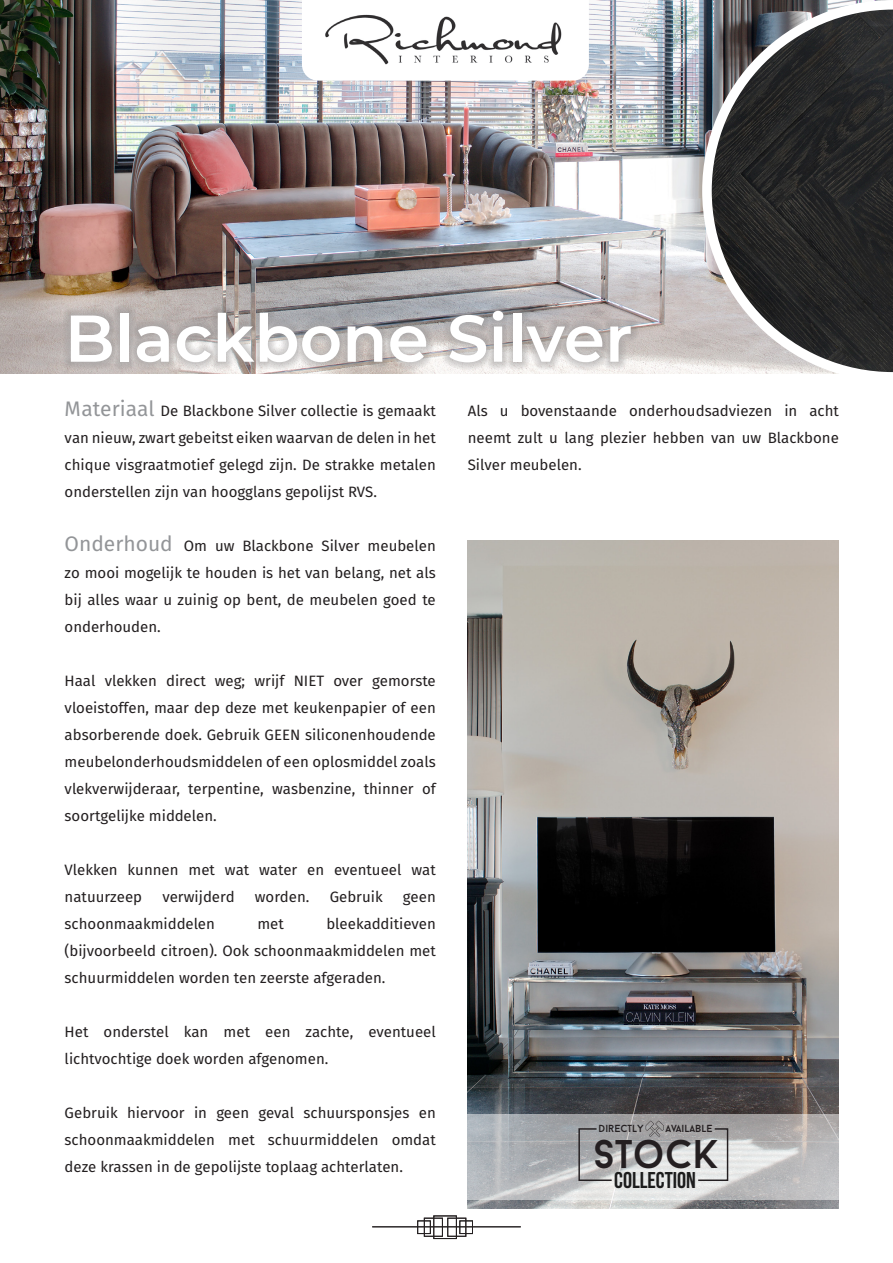
<style>
.page{position:relative;width:893px;height:1263px;background:#fff}
.page>*{position:absolute;margin:0;border:0;box-sizing:border-box;transform-origin:0 0}
.t1{font:600 66px "Montserrat";color:#fff}
.t2{font:39.9px "Baron Neue";color:#241f21}
.t3{font:22.8px "Bebas Neue";color:#1c1c1c}
.t4{font:15px/27px "Fira Sans";color:#231f20;text-align:justify}
.t5{font:10.2px "Baron Neue";color:#241f21}
.s1{font-size:21px;color:#939598}
</style>
<div class="page">
<img style="left:0;top:0;width:702px;height:373px">
<svg style="left:302px;top:0;width:287px;height:81px"></svg>
<img style="left:315px;top:14px;width:258px;height:54px">
<svg style="left:702px;top:0;width:191px;height:374px;background:#4c4b4c"></svg>
<div style="left:57px;top:298px;width:587px;height:78px;background:#fff;opacity:.75"></div>
<div style="left:63px;top:302px;width:576px;height:69px;background:#231f20;opacity:.5"></div>
<img style="left:468px;top:540px;width:371px;height:669px">
<svg style="left:468px;top:1114px;width:371px;height:85px;background:#bbbcbd"></svg>
<svg style="left:578px;top:1121px;width:151px;height:61px;background:#bcbdbe"></svg>
<hr style="left:372px;top:1226px;width:149px;height:1px;background:#231f20">
<div style="left:433px;top:1215px;width:24px;height:24px;border:1px solid #231f20"></div>
<div style="left:447px;top:1218px;width:19px;height:18px;border:1px solid #231f20"></div>
<div style="left:424px;top:1218px;width:19px;height:18px;border:1px solid #231f20"></div>
<div style="left:417px;top:1221px;width:14px;height:13px;border:1px solid #231f20"></div>
<div style="left:460px;top:1221px;width:13px;height:13px;border:1px solid #231f20"></div>
<p class="t1" style="left:65px;top:291px;width:569px">Blackbone Silver</p>
<p class="t4" style="left:65px;top:397px;width:373px"><span class="s1">Materiaal</span> De Blackbone Silver collectie is gemaakt van nieuw, zwart gebeitst eiken waarvan de delen in het chique visgraatmotief gelegd zijn. De strakke metalen onderstellen zijn van hoogglans gepolijst RVS.</p>
<p class="t4" style="left:65px;top:532px;width:373px"><span class="s1">Onderhoud</span> Om uw Blackbone Silver meubelen zo mooi mogelijk te houden is het van belang, net als bij alles waar u zuinig op bent, de meubelen goed te onderhouden.</p>
<p class="t4" style="left:65px;top:667px;width:373px">Haal vlekken direct weg; wrijf NIET over gemorste vloeistoffen, maar dep deze met keukenpapier of een absorberende doek. Gebruik GEEN siliconenhoudende meubelonderhoudsmiddelen of een oplosmiddel zoals vlekverwijderaar, terpentine, wasbenzine, thinner of soortgelijke middelen.</p>
<p class="t4" style="left:65px;top:856px;width:373px">Vlekken kunnen met wat water en eventueel wat natuurzeep</p>
<p class="t4" style="left:162px;top:883px;width:74px">verwijderd</p>
<p class="t4" style="left:255px;top:883px;width:56px">worden.</p>
<p class="t4" style="left:330px;top:883px;width:55px">Gebruik</p>
<p class="t4" style="left:403px;top:883px;width:34px">geen</p>
<p class="t4" style="left:65px;top:910px;width:152px">schoonmaakmiddelen</p>
<p class="t4" style="left:257px;top:910px;width:28px">met</p>
<p class="t4" style="left:65px;top:910px;width:373px;text-indent:262px">bleekadditieven (bijvoorbeeld citroen). Ook schoonmaakmiddelen met schuurmiddelen worden ten zeerste afgeraden.</p>
<p class="t4" style="left:65px;top:1018px;width:373px">Het onderstel kan met een zachte, eventueel lichtvochtige doek worden afgenomen.</p>
<p class="t4" style="left:65px;top:1099px;width:373px">Gebruik hiervoor in geen geval schuursponsjes en schoonmaakmiddelen met schuurmiddelen omdat deze krassen in de gepolijste toplaag achterlaten.</p>
<p class="t4" style="left:468px;top:397px;width:373px">Als u bovenstaande onderhoudsadviezen in acht neemt zult u lang plezier hebben van uw Blackbone Silver meubelen.</p>
<p class="t5" style="left:599px;top:1122px;width:47px">DIRECTLY</p>
<p class="t5" style="left:665px;top:1122px;width:49px">AVAILABLE</p>
<p class="t2" style="left:593px;top:1129px;width:127px">STOCK</p>
<p class="t3" style="left:614px;top:1168px;width:83px">COLLECTION</p>
</div>
